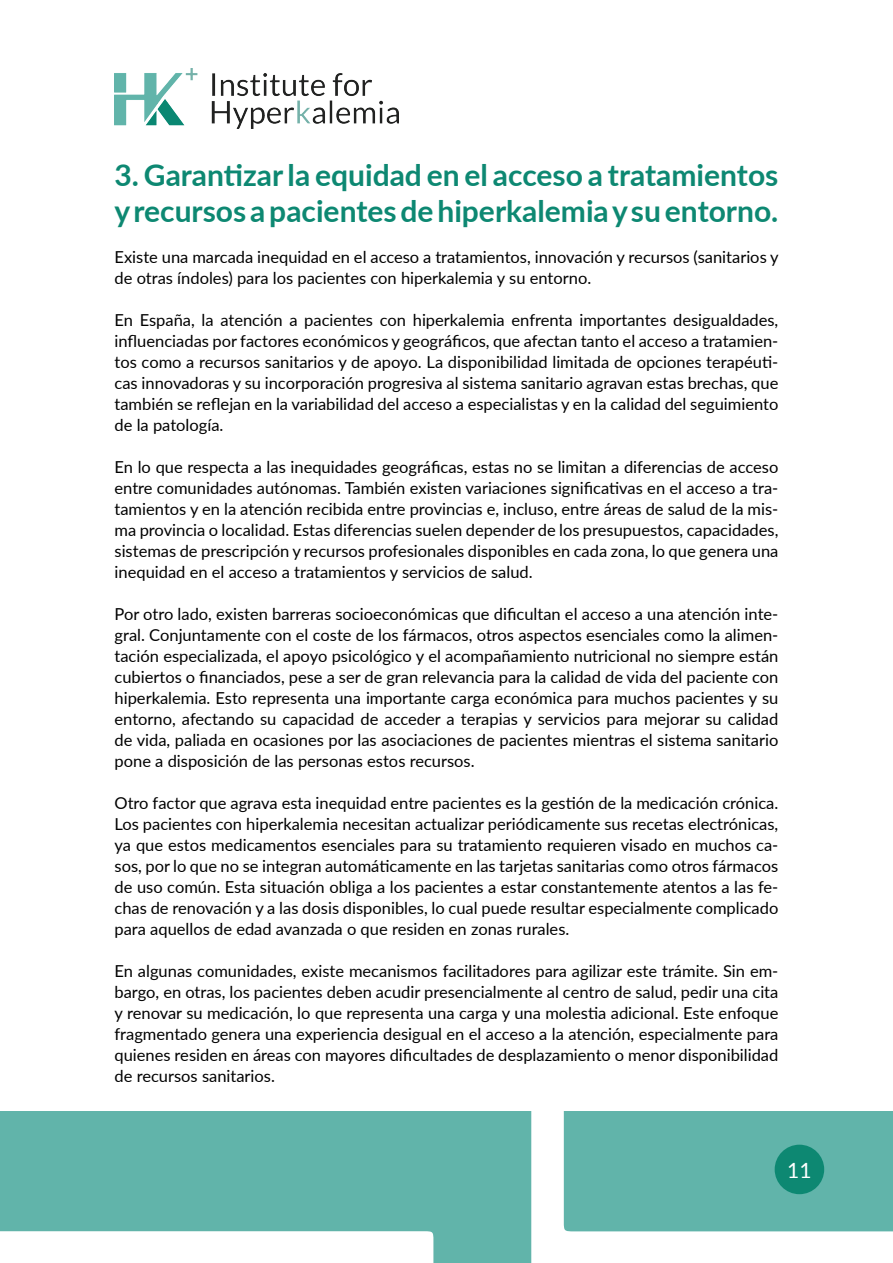
<style>
.page{position:relative;width:893px;height:1263px;background:#fff}
.page>*{position:absolute;margin:0;border:0;box-sizing:border-box;transform-origin:0 0}
.t1{font:700 30px/36px "Lato";color:#0d8872}
.t2{font:21px "Lato";color:#fff}
.t3{font:16.5px/21px "Lato";color:#000;text-align:justify}
</style>
<div class="page">
<svg style="left:0;top:1111px;width:893px;height:152px;fill:#61b4aa"></svg>
<div style="left:564px;top:1111px;width:329px;height:120px;background:#61b4aa"></div>
<div style="left:775px;top:1145px;width:49px;height:49px;background:#0d8872;border-radius:50%"></div>
<img style="left:115px;top:68px;width:283px;height:60px">
<p class="t1" style="left:115px;top:155px;width:665px">3. Garantizar la equidad en el acceso a tratamientos y recursos a pacientes de hiperkalemia y su entorno.</p>
<p class="t3" style="left:115px;top:245px;width:666px">Existe una marcada inequidad en el acceso a tratamientos, innovación y recursos (sanitarios y de otras índoles) para los pacientes con hiperkalemia y su entorno.</p>
<p class="t3" style="left:115px;top:308px;width:665px">En España, la atención a pacientes con hiperkalemia enfrenta importantes desigualdades, influenciadas por factores económicos y geográficos, que afectan tanto el acceso a tratamien&shy;tos como a recursos sanitarios y de apoyo. La disponibilidad limitada de opciones terapéuti&shy;cas innovadoras y su incorporación progresiva al sistema sanitario agravan estas brechas, que también se reflejan en la variabilidad del acceso a especialistas y en la calidad del seguimiento de la patología.</p>
<p class="t3" style="left:115px;top:455px;width:665px">En lo que respecta a las inequidades geográficas, estas no se limitan a diferencias de acceso entre comunidades autónomas. También existen variaciones significativas en el acceso a tra&shy;tamientos y en la atención recibida entre provincias e, incluso, entre áreas de salud de la mis&shy;ma provincia o localidad. Estas diferencias suelen depender de los presupuestos, capacidades, sistemas de prescripción y recursos profesionales disponibles en cada zona, lo que genera una inequidad en el acceso a tratamientos y servicios de salud.</p>
<p class="t3" style="left:115px;top:602px;width:665px">Por otro lado, existen barreras socioeconómicas que dificultan el acceso a una atención inte&shy;gral. Conjuntamente con el coste de los fármacos, otros aspectos esenciales como la alimen&shy;tación especializada, el apoyo psicológico y el acompañamiento nutricional no siempre están cubiertos o financiados, pese a ser de gran relevancia para la calidad de vida del paciente con hiperkalemia. Esto representa una importante carga económica para muchos pacientes y su entorno, afectando su capacidad de acceder a terapias y servicios para mejorar su calidad de vida, paliada en ocasiones por las asociaciones de pacientes mientras el sistema sanitario pone a disposición de las personas estos recursos.</p>
<p class="t3" style="left:115px;top:791px;width:665px">Otro factor que agrava esta inequidad entre pacientes es la gestión de la medicación crónica.<br>Los pacientes con hiperkalemia necesitan actualizar periódicamente sus recetas electrónicas, ya que estos medicamentos esenciales para su tratamiento requieren visado en muchos ca&shy;sos, por lo que no se integran automáticamente en las tarjetas sanitarias como otros fármacos de uso común. Esta situación obliga a los pacientes a estar constantemente atentos a las fe&shy;chas de renovación y a las dosis disponibles, lo cual puede resultar especialmente complicado para aquellos de edad avanzada o que residen en zonas rurales.</p>
<p class="t3" style="left:115px;top:959px;width:665px">En algunas comunidades, existe mecanismos facilitadores para agilizar este trámite. Sin em&shy;bargo, en otras, los pacientes deben acudir presencialmente al centro de salud, pedir una cita y renovar su medicación, lo que representa una carga y una molestia adicional. Este enfoque fragmentado genera una experiencia desigual en el acceso a la atención, especialmente para quienes residen en áreas con mayores dificultades de desplazamiento o menor disponibilidad de recursos sanitarios.</p>
<p class="t2" style="left:787px;top:1155px;width:26px">11</p>
</div>
